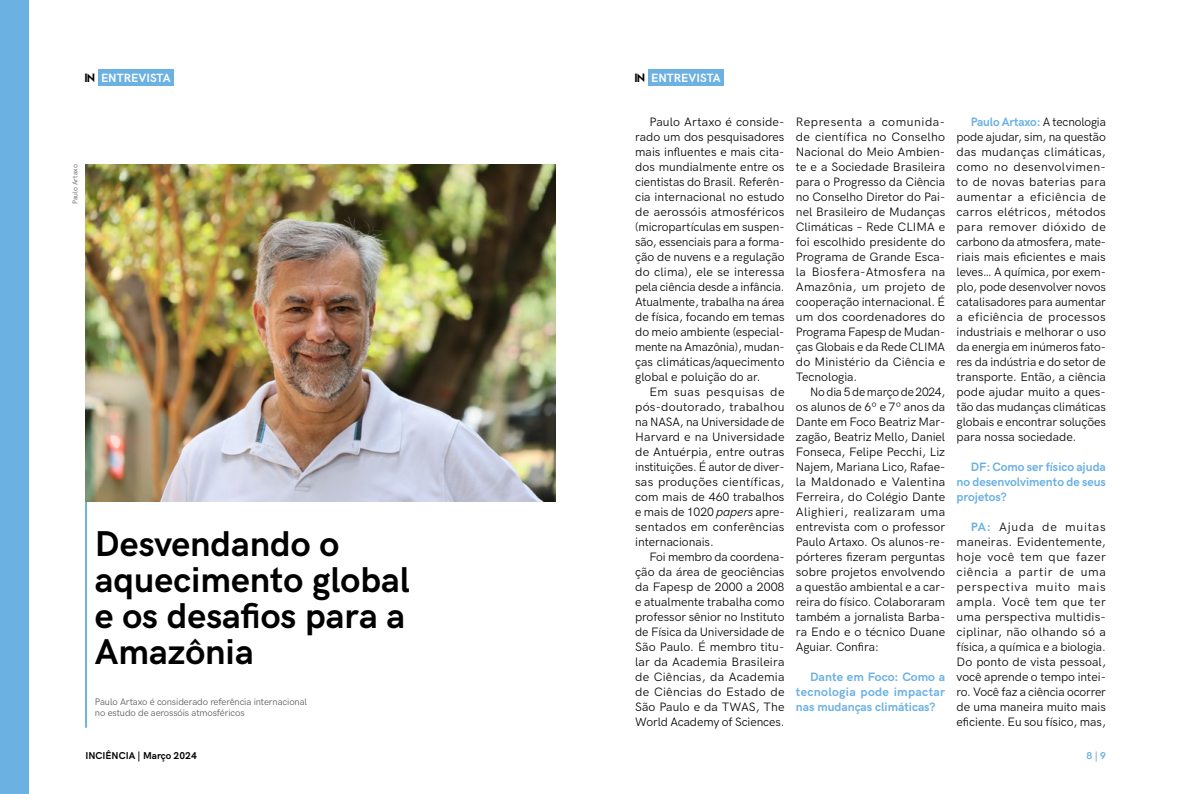
<style>
.page{position:relative;width:1191px;height:794px;background:#fff}
.page>*{position:absolute;margin:0;border:0;box-sizing:border-box;transform-origin:0 0}
.t1{font:700 36px/36px "HK Grotesk";color:#000}
.t2{font:12.2px/15px "HK Grotesk";color:#000;text-align:justify}
.t3{font:700 12.2px/15px "HK Grotesk";color:#6bb1e2;text-align:justify}
.t4{font:700 12px "HK Grotesk";color:#fff}
.t5{font:700 10px "HK Grotesk";color:#000}
.t6{font:700 10px "HK Grotesk";color:#6bb1e2}
.t7{font:9.5px/11.5px "HK Grotesk";letter-spacing:-.01em;color:#575756}
.t8{font:7px "HK Grotesk";color:#575756}
.s1{font-family:"Ambient";font-weight:400;color:#000}
.s2{font-style:italic}
.s3{font-weight:700;color:#6bb1e2}
</style>
<div class="page">
<div style="left:0;top:0;width:29px;height:794px;background:#6bb1e2"></div>
<div style="left:98px;top:69px;width:76px;height:16px;background:#6bb1e2"></div>
<div style="left:648px;top:69px;width:75px;height:16px;background:#6bb1e2"></div>
<hr style="left:85px;top:501px;width:2px;height:227px;background:#6bb1e2">
<img style="left:85px;top:164px;width:471px;height:338px">
<p class="t4" style="left:85px;top:69px;width:87px"><span class="s1">IN</span> ENTREVISTA</p>
<p class="t4" style="left:635px;top:69px;width:87px"><span class="s1">IN</span> ENTREVISTA</p>
<p class="t8" style="left:70px;top:204px;width:41px;rotate:-90deg">Paulo Artaxo</p>
<h1 class="t1" style="left:95px;top:523px;width:316px">Desvendando o aquecimento global e os desafios para a<br>Amazônia</h1>
<p class="t7" style="left:95px;top:695px;width:214px">Paulo Artaxo é considerado referência internacional no estudo de aerossóis atmosféricos</p>
<p class="t5" style="left:85px;top:748px;width:113px">INCIÊNCIA | Março 2024</p>
<p class="t2" style="left:635px;top:113px;width:151px;text-indent:14px">Paulo Artaxo é conside&shy;rado um dos pesquisadores mais influentes e mais cita&shy;dos mundialmente entre os cientistas do Brasil. Referên&shy;cia internacional no estudo de aerossóis atmosféricos (micropartículas em suspen&shy;são, essenciais para a forma&shy;ção de nuvens e a regulação do clima), ele se interessa pela ciência desde a infância.<br>Atualmente, trabalha na área de física, focando em temas do meio ambiente (especial&shy;mente na Amazônia), mudan&shy;ças climáticas/aquecimento global e poluição do ar.</p>
<p class="t2" style="left:635px;top:383px;width:151px;text-indent:14px">Em suas pesquisas de pós-doutorado, trabalhou na NASA, na Universidade de Harvard e na Universidade de Antuérpia, entre outras instituições. É autor de diver&shy;sas produções científicas, com mais de 460 trabalhos e mais de 1020 <span class="s2">papers</span> apre&shy;sentados em conferências internacionais.</p>
<p class="t2" style="left:635px;top:548px;width:151px;text-indent:14px">Foi membro da coordena&shy;ção da área de geociências da Fapesp de 2000 a 2008 e atualmente trabalha como professor sênior no Instituto de Física da Universidade de São Paulo. É membro titu&shy;lar da Academia Brasileira de Ciências, da Academia de Ciências do Estado de São Paulo e da TWAS, The World Academy of Sciences.</p>
<p class="t2" style="left:796px;top:113px;width:151px">Representa a comunida&shy;de científica no Conselho Nacional do Meio Ambien&shy;te e a Sociedade Brasileira para o Progresso da Ciência no Conselho Diretor do Pai&shy;nel Brasileiro de Mudanças Climáticas – Rede CLIMA e foi escolhido presidente do Programa de Grande Esca&shy;la Biosfera-Atmosfera na Amazônia, um projeto de cooperação internacional. É um dos coordenadores do Programa Fapesp de Mudan&shy;ças Globais e da Rede CLIMA do Ministério da Ciência e Tecnologia.</p>
<p class="t2" style="left:796px;top:383px;width:151px;text-indent:14px">No dia 5 de março de 2024, os alunos de 6º e 7º anos da Dante em Foco Beatriz Mar&shy;zagão, Beatriz Mello, Daniel Fonseca, Felipe Pecchi, Liz Najem, Mariana Lico, Rafae&shy;la Maldonado e Valentina Ferreira, do Colégio Dante Alighieri, realizaram uma entrevista com o professor Paulo Artaxo. Os alunos-re&shy;pórteres fizeram perguntas sobre projetos envolvendo a questão ambiental e a car&shy;reira do físico. Colaboraram também a jornalista Barba&shy;ra Endo e o técnico Duane Aguiar. Confira:</p>
<p class="t3" style="left:796px;top:668px;width:151px;text-indent:14px">Dante em Foco: Como a tecnologia pode impactar nas mudanças climáticas?</p>
<p class="t2" style="left:956px;top:113px;width:151px;text-indent:14px"><span class="s3">Paulo Artaxo:</span> A tecnologia pode ajudar, sim, na questão das mudanças climáticas, como no desenvolvimen&shy;to de novas baterias para aumentar a eficiência de carros elétricos, métodos para remover dióxido de carbono da atmosfera, mate&shy;riais mais eficientes e mais leves… A química, por exem&shy;plo, pode desenvolver novos catalisadores para aumentar a eficiência de processos industriais e melhorar o uso da energia em inúmeros fato&shy;res da indústria e do setor de transporte. Então, a ciência pode ajudar muito a ques&shy;tão das mudanças climáticas globais e encontrar soluções para nossa sociedade.</p>
<p class="t3" style="left:956px;top:458px;width:151px;text-indent:14px">DF: Como ser físico ajuda no desenvolvimento de seus projetos?</p>
<p class="t2" style="left:956px;top:518px;width:151px;text-indent:14px"><span class="s3">PA:</span> Ajuda de muitas maneiras. Evidentemente, hoje você tem que fazer ciência a partir de uma perspectiva muito mais ampla. Você tem que ter uma perspectiva multidis&shy;ciplinar, não olhando só a física, a química e a biologia.<br>Do ponto de vista pessoal, você aprende o tempo intei&shy;ro. Você faz a ciência ocorrer de uma maneira muito mais eficiente. Eu sou físico, mas,</p>
<p class="t6" style="left:1086px;top:748px;width:21px">8 | 9</p>
</div>
